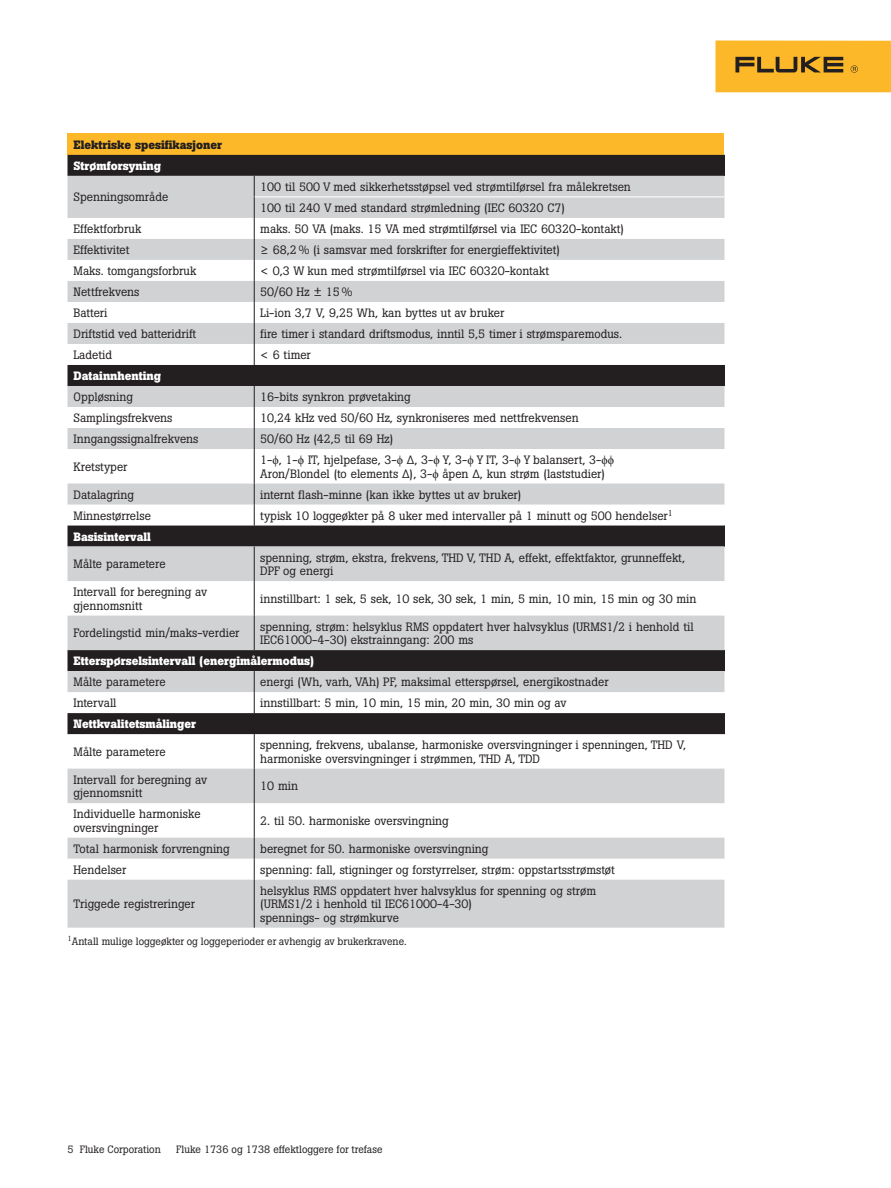
<style>
.page{position:relative;width:891px;height:1188px;background:#fff}
.page>*{position:absolute;margin:0;border:0;box-sizing:border-box;transform-origin:0 0}
.t1{font:12px/13.5px "Boton Pro";color:#231f20}
.t2{font:700 12px "Boton Pro";color:#fff}
.t3{font:700 12px "Boton Pro";color:#231f20}
.t4{font:10.5px "Boton Pro";color:#231f20}
.s1{font-family:"Times New Roman"}
</style>
<div class="page">
<div style="left:716px;top:40px;width:175px;height:52px;background:#fcb828"></div>
<svg style="left:735px;top:57px;width:108px;height:15px"></svg>
<svg style="left:851px;top:65px;width:7px;height:8px"></svg>
<div style="left:68px;top:134px;width:656px;height:21px;background:#fcb828"></div>
<div style="left:68px;top:155px;width:656px;height:21px;background:#231f20"></div>
<svg style="left:68px;top:176px;width:656px;height:752px;fill:#d1d2d4"></svg>
<svg style="left:724px;top:155px;width:1px;height:21px"></svg>
<svg style="left:724px;top:365px;width:1px;height:21px"></svg>
<svg style="left:724px;top:526px;width:1px;height:21px"></svg>
<svg style="left:724px;top:713px;width:1px;height:21px"></svg>
<hr style="left:254px;top:449px;width:1px;height:35px;background:#231f20">
<svg style="left:254px;top:386px;width:1px;height:63px"></svg>
<svg style="left:254px;top:484px;width:1px;height:42px"></svg>
<svg style="left:724px;top:650px;width:1px;height:21px"></svg>
<svg style="left:254px;top:671px;width:1px;height:42px"></svg>
<svg style="left:254px;top:176px;width:1px;height:189px"></svg>
<hr style="left:255px;top:197px;width:469px;height:1px;background:#fff">
<hr style="left:254px;top:547px;width:1px;height:34px;background:#231f20">
<hr style="left:254px;top:616px;width:1px;height:34px;background:#231f20">
<hr style="left:254px;top:581px;width:1px;height:35px;background:#231f20">
<hr style="left:254px;top:769px;width:1px;height:34px;background:#231f20">
<hr style="left:254px;top:880px;width:1px;height:48px;background:#231f20">
<svg style="left:254px;top:838px;width:1px;height:42px"></svg>
<hr style="left:254px;top:803px;width:1px;height:35px;background:#231f20">
<hr style="left:254px;top:734px;width:1px;height:35px;background:#231f20">
<p class="t3" style="left:74px;top:137px;width:150px">Elektriske spesifikasjoner</p>
<p class="t2" style="left:74px;top:158px;width:89px">Strømforsyning</p>
<p class="t1" style="left:74px;top:190px;width:96px">Spenningsområde</p>
<p class="t1" style="left:260px;top:176px;width:372px;line-height:21px">100 til 500 V med sikkerhetsstøpsel ved strømtilførsel fra målekretsen<br>100 til 240 V med standard strømledning (IEC 60320 C7)</p>
<p class="t1" style="left:74px;top:222px;width:69px">Effektforbruk</p>
<p class="t1" style="left:260px;top:222px;width:365px">maks. 50 VA (maks. 15 VA med strømtilførsel via IEC 60320-kontakt)</p>
<p class="t1" style="left:74px;top:243px;width:57px">Effektivitet</p>
<p class="t1" style="left:260px;top:243px;width:301px">≥ 68,2 % (i samsvar med forskrifter for energieffektivitet)</p>
<p class="t1" style="left:74px;top:264px;width:124px">Maks. tomgangsforbruk</p>
<p class="t1" style="left:260px;top:264px;width:290px">&lt; 0,3 W kun med strømtilførsel via IEC 60320-kontakt</p>
<p class="t1" style="left:74px;top:285px;width:68px">Nettfrekvens</p>
<p class="t1" style="left:260px;top:285px;width:94px">50/60 Hz ± 15 %</p>
<p class="t1" style="left:74px;top:306px;width:35px">Batteri</p>
<p class="t1" style="left:260px;top:306px;width:246px">Li-ion 3,7 V, 9,25 Wh, kan byttes ut av bruker</p>
<p class="t1" style="left:74px;top:327px;width:124px">Driftstid ved batteridrift</p>
<p class="t1" style="left:260px;top:327px;width:363px">fire timer i standard driftsmodus, inntil 5,5 timer i strømsparemodus.</p>
<p class="t1" style="left:74px;top:348px;width:40px">Ladetid</p>
<p class="t1" style="left:260px;top:348px;width:52px">&lt; 6 timer</p>
<p class="t2" style="left:74px;top:368px;width:89px">Datainnhenting</p>
<p class="t1" style="left:74px;top:390px;width:61px">Oppløsning</p>
<p class="t1" style="left:260px;top:390px;width:152px">16-bits synkron prøvetaking</p>
<p class="t1" style="left:74px;top:411px;width:100px">Samplingsfrekvens</p>
<p class="t1" style="left:260px;top:411px;width:320px">10,24 kHz ved 50/60 Hz, synkroniseres med nettfrekvensen</p>
<p class="t1" style="left:74px;top:432px;width:126px">Inngangssignalfrekvens</p>
<p class="t1" style="left:260px;top:432px;width:134px">50/60 Hz (42,5 til 69 Hz)</p>
<p class="t1" style="left:74px;top:460px;width:56px">Kretstyper</p>
<p class="t1" style="left:260px;top:453px;width:355px">1-<span class="s1">ϕ</span>, 1-<span class="s1">ϕ</span> IT, hjelpefase, 3-<span class="s1">ϕ</span> ∆, 3-<span class="s1">ϕ</span> Y, 3-<span class="s1">ϕ</span> Y IT, 3-<span class="s1">ϕ</span> Y balansert, 3-<span class="s1">ϕϕ<br></span>Aron/Blondel (to elements ∆), 3-<span class="s1">ϕ</span> åpen ∆, kun strøm (laststudier)</p>
<p class="t1" style="left:74px;top:488px;width:62px">Datalagring</p>
<p class="t1" style="left:260px;top:488px;width:263px">internt flash-minne (kan ikke byttes ut av bruker)</p>
<p class="t1" style="left:74px;top:509px;width:79px">Minnestørrelse</p>
<p class="t1" style="left:260px;top:509px;width:414px">typisk 10 loggeøkter på 8 uker med intervaller på 1 minutt og 500 hendelser<sup>1</sup></p>
<p class="t2" style="left:74px;top:529px;width:79px">Basisintervall</p>
<p class="t1" style="left:74px;top:557px;width:94px">Målte parametere</p>
<p class="t1" style="left:260px;top:551px;width:426px">spenning, strøm, ekstra, frekvens, THD V, THD A, effekt, effektfaktor, grunneffekt,<br>DPF og energi</p>
<p class="t1" style="left:74px;top:585px;width:135px">Intervall for beregning av gjennomsnitt</p>
<p class="t1" style="left:260px;top:592px;width:438px">innstillbart: 1 sek, 5 sek, 10 sek, 30 sek, 1 min, 5 min, 10 min, 15 min og 30 min</p>
<p class="t1" style="left:74px;top:626px;width:168px">Fordelingstid min/maks-verdier</p>
<p class="t1" style="left:260px;top:620px;width:435px">spenning, strøm: helsyklus RMS oppdatert hver halvsyklus (URMS1/2 i henhold til<br>IEC61000-4-30) ekstrainngang: 200 ms</p>
<p class="t2" style="left:74px;top:653px;width:242px">Etterspørselsintervall (energimålermodus)</p>
<p class="t1" style="left:74px;top:675px;width:94px">Målte parametere</p>
<p class="t1" style="left:260px;top:675px;width:350px">energi (Wh, varh, VAh) PF, maksimal etterspørsel, energikostnader</p>
<p class="t1" style="left:74px;top:696px;width:45px">Intervall</p>
<p class="t1" style="left:260px;top:696px;width:308px">innstillbart: 5 min, 10 min, 15 min, 20 min, 30 min og av</p>
<p class="t2" style="left:74px;top:716px;width:124px">Nettkvalitetsmålinger</p>
<p class="t1" style="left:74px;top:745px;width:94px">Målte parametere</p>
<p class="t1" style="left:260px;top:738px;width:427px">spenning, frekvens, ubalanse, harmoniske oversvingninger i spenningen, THD V, harmoniske oversvingninger i strømmen, THD A, TDD</p>
<p class="t1" style="left:74px;top:773px;width:135px">Intervall for beregning av gjennomsnitt</p>
<p class="t1" style="left:260px;top:780px;width:39px">10 min</p>
<p class="t1" style="left:74px;top:807px;width:129px">Individuelle harmoniske oversvingninger</p>
<p class="t1" style="left:260px;top:814px;width:190px">2. til 50. harmoniske oversvingning</p>
<p class="t1" style="left:74px;top:842px;width:158px">Total harmonisk forvrengning</p>
<p class="t1" style="left:260px;top:842px;width:230px">beregnet for 50. harmoniske oversvingning</p>
<p class="t1" style="left:74px;top:863px;width:54px">Hendelser</p>
<p class="t1" style="left:260px;top:863px;width:356px">spenning: fall, stigninger og forstyrrelser, strøm: oppstartsstrømstøt</p>
<p class="t1" style="left:74px;top:897px;width:123px">Triggede registreringer</p>
<p class="t1" style="left:260px;top:884px;width:337px">helsyklus RMS oppdatert hver halvsyklus for spenning og strøm (URMS1/2 i henhold til IEC61000-4-30)<br>spennings- og strømkurve</p>
<p class="t4" style="left:68px;top:934px;width:341px"><sup>1</sup>Antall mulige loggeøkter og loggeperioder er avhengig av brukerkravene.</p>
<p class="t4" style="left:68px;top:1142px;width:95px">5 Fluke Corporation</p>
<p class="t4" style="left:176px;top:1142px;width:208px">Fluke 1736 og 1738 effektloggere for trefase</p>
</div>
